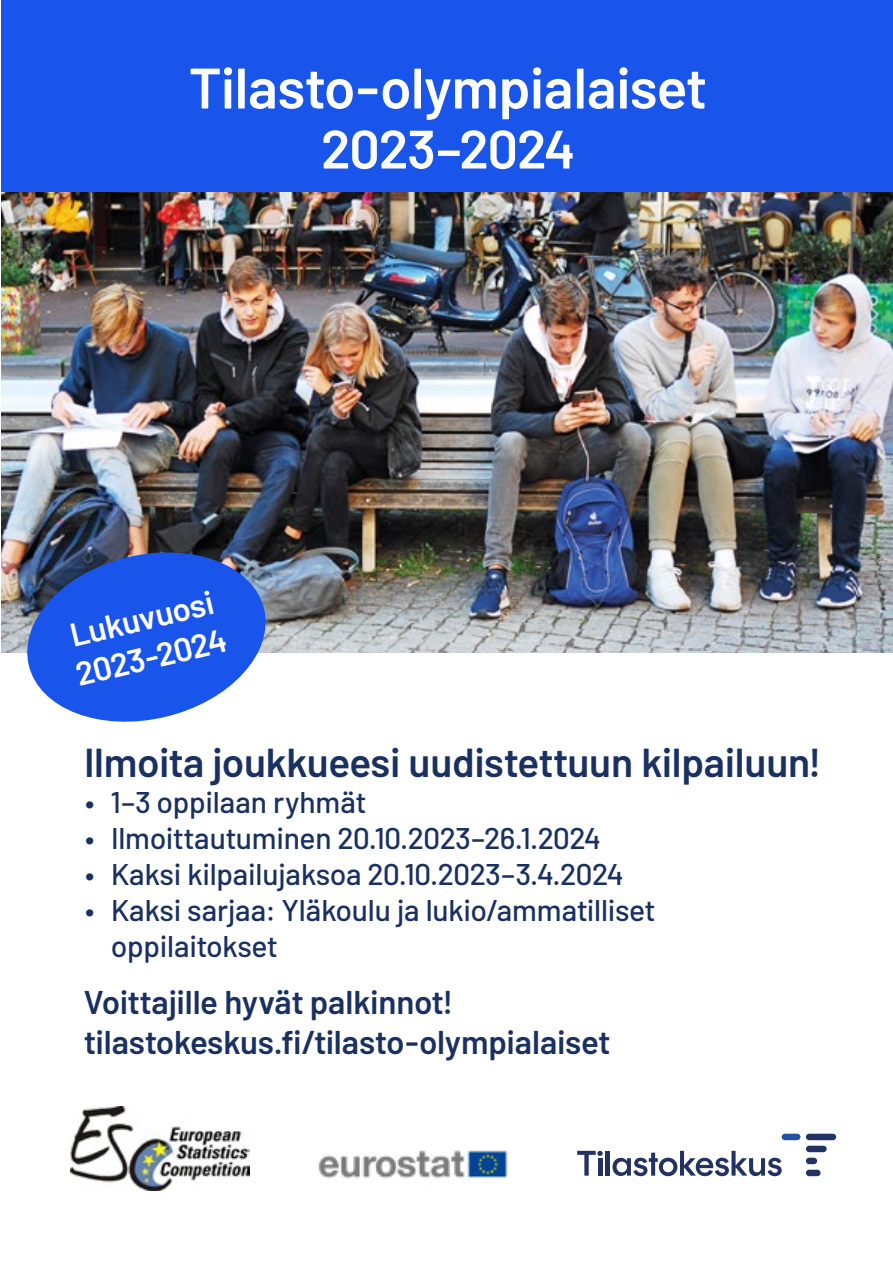
<style>
.page{position:relative;width:893px;height:1263px;background:#fff}
.page>*{position:absolute;margin:0;border:0;box-sizing:border-box;transform-origin:0 0}
.t1{font:600 57px "Barlow";letter-spacing:-.01em;color:#fff}
.t2{font:600 54px "Barlow";letter-spacing:-.01em;color:#fff}
.t3{font:600 40.5px "Barlow";letter-spacing:-.005em;color:#193061}
.t4{font:600 33px "Barlow";letter-spacing:-.005em;color:#193061}
.t5{font:600 33px "Barlow";color:#fff}
.t6{font:500 30px/36px "Barlow";letter-spacing:-.005em;color:#193061}
</style>
<div class="page">
<div style="left:1px;top:0;width:891px;height:197px;background:#1955eb"></div>
<img style="left:1px;top:192px;width:892px;height:460px">
<svg style="left:18px;top:542px;width:257px;height:180px;background:#416bd3"></svg>
<img style="left:70px;top:1106px;width:179px;height:85px">
<img style="left:318px;top:1150px;width:190px;height:29px">
<div style="left:781px;top:1134px;width:20px;height:6px;background:#21519f;border-radius:3px"></div>
<div style="left:806px;top:1134px;width:30px;height:6px;background:#223263;border-radius:3px"></div>
<div style="left:806px;top:1146px;width:21px;height:6px;background:#223263;border-radius:3px"></div>
<div style="left:806px;top:1158px;width:11px;height:6px;background:#223263;border-radius:3px"></div>
<div style="left:806px;top:1170px;width:15px;height:6px;background:#223263;border-radius:3px"></div>
<hr style="left:606px;top:1151px;width:4px;height:24px;background:#223263">
<svg style="left:577px;top:1151px;width:26px;height:24px"></svg>
<svg style="left:612px;top:1151px;width:170px;height:25px"></svg>
<p class="t1" style="left:189px;top:46px;width:518px">Tilasto-olympialaiset</p>
<p class="t2" style="left:321px;top:109px;width:254px">2023–2024</p>
<p class="t5" style="left:65px;top:613px;width:148px;rotate:-14deg">Lukuvuosi</p>
<p class="t5" style="left:71px;top:652px;width:155px;rotate:-14deg">2023-2024</p>
<p class="t3" style="left:84px;top:732px;width:737px">Ilmoita joukkueesi uudistettuun kilpailuun!</p>
<p class="t6" style="left:84px;top:782px;width:283px">• 1–3 oppilaan ryhmät</p>
<p class="t6" style="left:84px;top:818px;width:518px">• Ilmoittautuminen 20.10.2023–26.1.2024</p>
<p class="t6" style="left:84px;top:854px;width:540px">• Kaksi kilpailujaksoa 20.10.2023–3.4.2024</p>
<p class="t6" style="left:111px;top:890px;width:545px;text-indent:-27px">• Kaksi sarjaa: Yläkoulu ja lukio/ammatilliset oppilaitokset</p>
<p class="t4" style="left:84px;top:978px;width:369px">Voittajille hyvät palkinnot!</p>
<p class="t4" style="left:84px;top:1017px;width:527px">tilastokeskus.fi/tilasto-olympialaiset</p>
</div>
